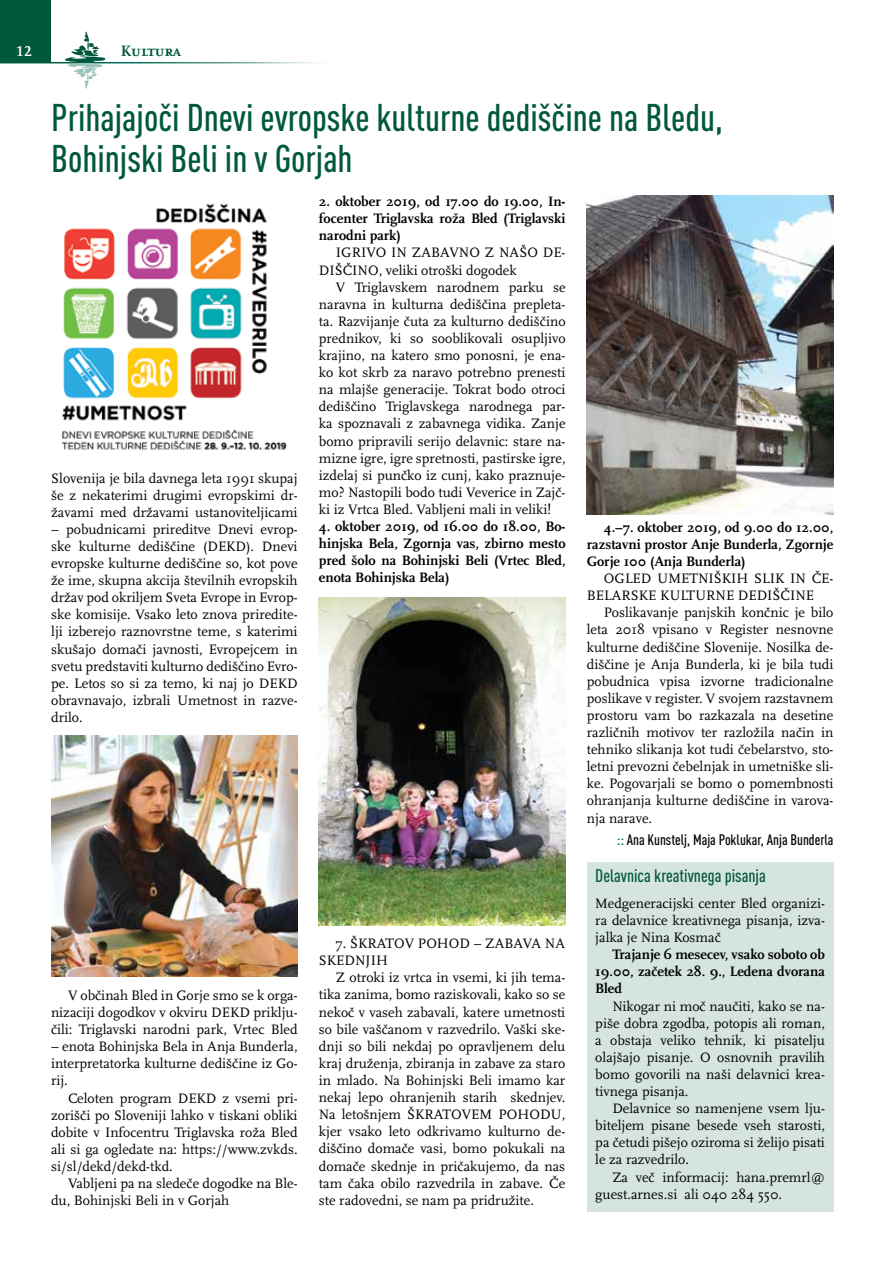
<style>
.page{position:relative;width:893px;height:1263px;background:#fff}
.page>*{position:absolute;margin:0;border:0;box-sizing:border-box;transform-origin:0 0}
.t1{font:500 condensed 38.1px/40.8px "DIN Pro";color:#00583d}
.t2{font:500 condensed 18px "DIN Pro";color:#00583d}
.t3{font:700 15.75px "Scala Caps CE";color:#00583d}
.t4{font:500 condensed 15px "DIN Pro";color:#000}
.t5{font:700 15px "Scala Caps CE";color:#fff}
.t6{font:14.25px/17.1px "Scala CE";color:#000;text-align:justify}
.t7{font:700 14.25px/17.1px "Scala CE";color:#000;text-align:justify}
.s1{color:#00583d}
</style>
<div class="page">
<div style="left:0;top:0;width:51px;height:63px;background:#00583d"></div>
<hr style="left:0;top:62px;width:336px;height:1px;background:#fff">
<svg style="left:63px;top:31px;width:43px;height:58px"></svg>
<div style="left:587px;top:862px;width:246px;height:350px;background:#d6e4df"></div>
<img style="left:51px;top:736px;width:247px;height:240px">
<img style="left:62px;top:203px;width:225px;height:247px">
<img style="left:587px;top:196px;width:246px;height:318px">
<img style="left:319px;top:597px;width:246px;height:329px">
<p class="t5" style="left:17px;top:43px;width:17px">12</p>
<p class="t3" style="left:121px;top:42px;width:61px">Kultura</p>
<h1 class="t1" style="left:51px;top:94px;width:673px">Prihajajoči Dnevi evropske kulturne dediščine na Bledu,<br>Bohinjski Beli in v Gorjah</h1>
<p class="t6" style="left:51px;top:470px;width:248px">Slovenija je bila davnega leta 1991 skupaj še z nekaterimi drugimi evropskimi dr&shy;žavami med državami ustanoviteljicami</p>
<p class="t6" style="left:51px;top:521px;width:248px">– pobudnicami prireditve Dnevi evrop&shy;ske kulturne dediščine (DEKD). Dnevi evropske kulturne dediščine so, kot pove že ime, skupna akcija številnih evropskih držav pod okriljem Sveta Evrope in Evrop&shy;ske komisije. Vsako leto znova priredite&shy;lji izberejo raznovrstne teme, s katerimi skušajo domači javnosti, Evropejcem in svetu predstaviti kulturno dediščino Evro&shy;pe. Letos so si za temo, ki naj jo DEKD obravnavajo, izbrali Umetnost in razve&shy;drilo.</p>
<p class="t6" style="left:51px;top:987px;width:248px;text-indent:17px">V občinah Bled in Gorje smo se k orga&shy;nizaciji dogodkov v okviru DEKD priklju&shy;čili: Triglavski narodni park, Vrtec Bled</p>
<p class="t6" style="left:51px;top:1038px;width:248px">– enota Bohinjska Bela in Anja Bunderla, interpretatorka kulturne dediščine iz Go&shy;rij.</p>
<p class="t6" style="left:51px;top:1089px;width:248px;text-indent:17px">Celoten program DEKD z vsemi pri&shy;zorišči po Sloveniji lahko v tiskani obliki dobite v Infocentru Triglavska roža Bled ali si ga ogledate na: https://www.zvkds. si/sl/dekd/dekd-tkd.</p>
<p class="t6" style="left:51px;top:1175px;width:248px;text-indent:17px">Vabljeni pa na sledeče dogodke na Ble&shy;du, Bohinjski Beli in v Gorjah</p>
<p class="t7" style="left:319px;top:193px;width:248px">2. oktober 2019, od 17.00 do 19.00, In&shy;focenter Triglavska roža Bled (Triglavski narodni park)</p>
<p class="t6" style="left:319px;top:244px;width:248px;text-indent:17px">IGRIVO IN ZABAVNO Z NAŠO DE-<br>DIŠČINO, veliki otroški dogodek</p>
<p class="t6" style="left:319px;top:279px;width:248px;text-indent:17px">V Triglavskem narodnem parku se naravna in kulturna dediščina prepleta&shy;ta. Razvijanje čuta za kulturno dediščino prednikov, ki so sooblikovali osupljivo krajino, na katero smo ponosni, je ena&shy;ko kot skrb za naravo potrebno prenesti na mlajše generacije. Tokrat bodo otroci dediščino Triglavskega narodnega par&shy;ka spoznavali z zabavnega vidika. Zanje bomo pripravili serijo delavnic: stare na&shy;mizne igre, igre spretnosti, pastirske igre, izdelaj si punčko iz cunj, kako praznuje&shy;mo? Nastopili bodo tudi Veverice in Zajč&shy;ki iz Vrtca Bled. Vabljeni mali in veliki!</p>
<p class="t7" style="left:319px;top:518px;width:248px">4. oktober 2019, od 16.00 do 18.00, Bo&shy;hinjska Bela, Zgornja vas, zbirno mesto pred šolo na Bohinjski Beli (Vrtec Bled, enota Bohinjska Bela)</p>
<p class="t7" style="left:587px;top:519px;width:248px;text-indent:17px">4.–7. oktober 2019, od 9.00 do 12.00, razstavni prostor Anje Bunderla, Zgornje Gorje 100 (Anja Bunderla)</p>
<p class="t6" style="left:587px;top:570px;width:248px;text-indent:17px">OGLED UMETNIŠKIH SLIK IN ČE-<br>BELARSKE KULTURNE DEDIŠČINE</p>
<p class="t6" style="left:587px;top:604px;width:248px;text-indent:17px">Poslikavanje panjskih končnic je bilo leta 2018 vpisano v Register nesnovne kulturne dediščine Slovenije. Nosilka de&shy;diščine je Anja Bunderla, ki je bila tudi pobudnica vpisa izvorne tradicionalne poslikave v register. V svojem razstavnem prostoru vam bo razkazala na desetine različnih motivov ter razložila način in tehniko slikanja kot tudi čebelarstvo, sto&shy;letni prevozni čebelnjak in umetniške sli&shy;ke. Pogovarjali se bomo o pomembnosti ohranjanja kulturne dediščine in varova&shy;nja narave.</p>
<p class="t4" style="left:617px;top:828px;width:218px"><span class="s1">:::</span> Ana Kunstelj, Maja Poklukar, Anja Bunderla</p>
<p class="t6" style="left:319px;top:935px;width:248px;text-indent:17px">7. ŠKRATOV POHOD – ZABAVA NA<br>SKEDNJIH</p>
<p class="t6" style="left:319px;top:969px;width:248px;text-indent:17px">Z otroki iz vrtca in vsemi, ki jih tema&shy;tika zanima, bomo raziskovali, kako so se nekoč v vaseh zabavali, katere umetnosti so bile vaščanom v razvedrilo. Vaški ske&shy;dnji so bili nekdaj po opravljenem delu kraj druženja, zbiranja in zabave za staro in mlado. Na Bohinjski Beli imamo kar nekaj lepo ohranjenih starih skednjev.<br>Na letošnjem ŠKRATOVEM POHODU, kjer vsako leto odkrivamo kulturno de&shy;diščino domače vasi, bomo pokukali na domače skednje in pričakujemo, da nas tam čaka obilo razvedrila in zabave. Če ste radovedni, se nam pa pridružite.</p>
<p class="t2" style="left:595px;top:863px;width:172px">Delavnica kreativnega pisanja</p>
<p class="t6" style="left:595px;top:895px;width:231px">Medgeneracijski center Bled organizi&shy;ra delavnice kreativnega pisanja, izva&shy;jalka je Nina Kosmač</p>
<p class="t7" style="left:595px;top:946px;width:231px;text-indent:17px">Trajanje 6 mesecev, vsako soboto ob 19.00, začetek 28. 9., Ledena dvorana Bled</p>
<p class="t6" style="left:595px;top:997px;width:231px;text-indent:17px">Nikogar ni moč naučiti, kako se na&shy;piše dobra zgodba, potopis ali roman, a obstaja veliko tehnik, ki pisatelju olajšajo pisanje. O osnovnih pravilih bomo govorili na naši delavnici krea&shy;tivnega pisanja.</p>
<p class="t6" style="left:595px;top:1100px;width:231px;text-indent:17px">Delavnice so namenjene vsem lju&shy;biteljem pisane besede vseh starosti, pa četudi pišejo oziroma si želijo pisati le za razvedrilo.</p>
<p class="t6" style="left:595px;top:1168px;width:231px;text-indent:17px">Za več informacij: hana.premrl@ guest.arnes.si ali 040 284 550.</p>
</div>
